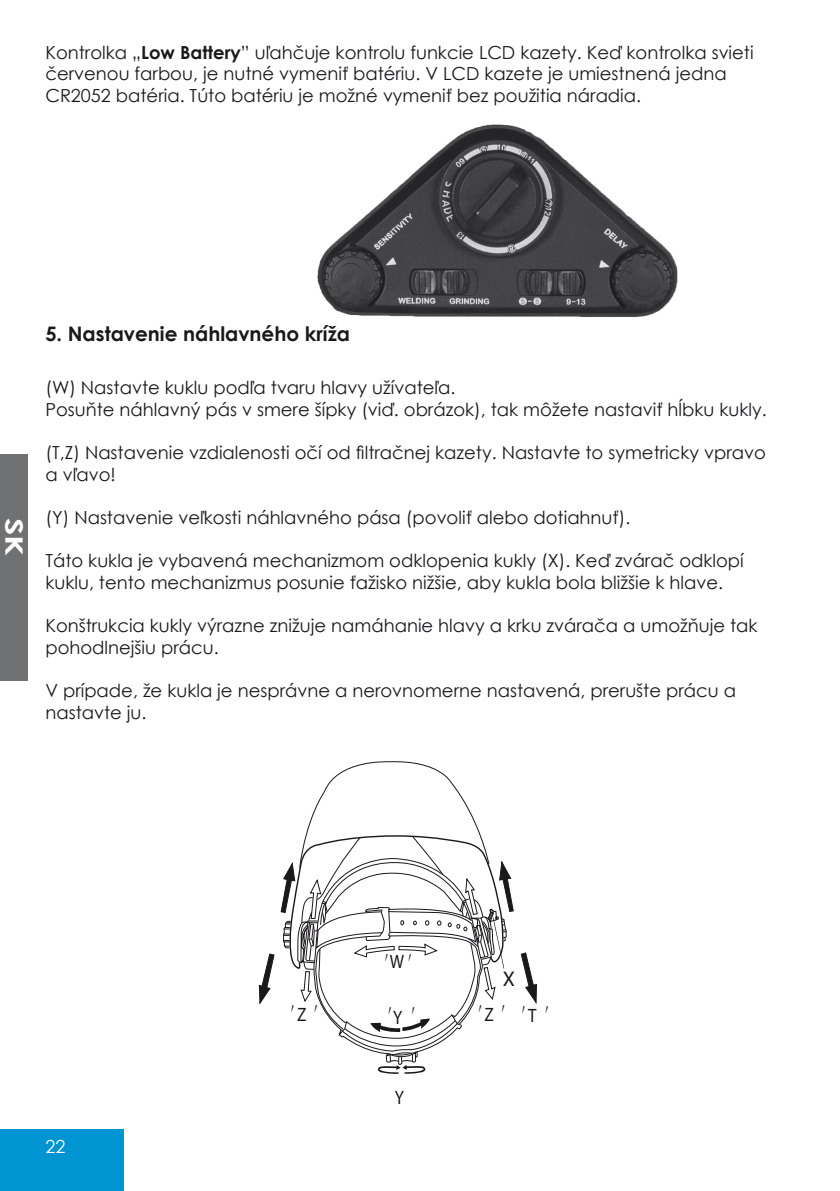
<style>
.page{position:relative;width:840px;height:1191px;background:#fff}
.page>*{position:absolute;margin:0;border:0;box-sizing:border-box;transform-origin:0 0}
.t1{font:700 24px "Century Gothic";color:#fff;scale:1.4 1}
.t2{font:700 21.4px "Arial";color:#1b181c}
.t3{font:20.6px "Sim Sun";color:#1b181c;scale:.86 1}
.t4{font:700 20px "Century Gothic";color:#1b181c}
.t5{font:italic 900 19.4px "Arial";color:#1b181c;scale:.87 1}
.t6{font:18px/21.6px "Century Gothic";color:#1b181c}
.t7{font:18px "Century Gothic";color:#fff}
.s1{font-weight:700}
.s2{font-family:"Arial";font-weight:900;font-style:italic;font-size:19.4px}
</style>
<div class="page">
<div style="left:0;top:1129px;width:123px;height:62px;background:#0094d2"></div>
<svg style="left:520px;top:952px;width:16px;height:51px"></svg>
<svg style="left:259px;top:953px;width:15px;height:51px"></svg>
<svg style="left:280px;top:761px;width:233px;height:313px"></svg>
<img style="left:317px;top:124px;width:361px;height:193px">
<div style="left:0;top:454px;width:27px;height:226px;background:#707173"></div>
<p class="t6" style="left:45px;top:41px;width:709px">Kontrolka „<span class="s1">Low Battery</span>” uľahčuje kontrolu funkcie LCD kazety. Keď kontrolka svieti červenou farbou, je nutné vymeniť batériu. V LCD kazete je umiestnená jedna<br>CR2052 batéria. Túto batériu je možné vymeniť bez použitia náradia.</p>
<h1 class="t1" style="left:32px;top:518px;width:29px;rotate:90deg">SK</h1>
<p class="t4" style="left:45px;top:319px;width:306px">5. Nastavenie náhlavného kríža</p>
<p class="t6" style="left:45px;top:377px;width:722px">(W) Nastavte kuklu podľa tvaru hlavy užívateľa.<br>Posuňte náhlavný pás v smere šípky (viď. obrázok), tak môžete nastaviť hĺbku kukly.</p>
<p class="t6" style="left:45px;top:442px;width:721px">(T,Z) Nastavenie vzdialenosti očí od filtračnej kazety. Nastavte to symetricky vpravo a vľavo!</p>
<p class="t6" style="left:45px;top:506px;width:586px">(Y) Nastavenie veľkosti náhlavného pása (povoliť alebo dotiahnuť).</p>
<p class="t6" style="left:45px;top:550px;width:699px">Táto kukla je vybavená mechanizmom odklopenia kukly (X). Keď zvárač odklopí kuklu, tento mechanizmus posunie ťažisko nižšie, aby kukla bola bližšie k hlave.</p>
<p class="t6" style="left:45px;top:614px;width:713px">Konštrukcia kukly výrazne znižuje namáhanie hlavy a krku zvárača a umožňuje tak pohodlnejšiu prácu.</p>
<p class="t6" style="left:45px;top:679px;width:691px">V prípade, že kukla je nesprávne a nerovnomerne nastavená, prerušte prácu a nastavte ju.</p>
<p class="t7" style="left:45px;top:1133px;width:21px">22</p>
<p class="t3" style="left:382px;top:952px;width:49px">′<span class="s2">W</span> ′</p>
<p class="t2" style="left:502px;top:966px;width:14px">X</p>
<p class="t3" style="left:288px;top:1003px;width:49px">′<span class="s2">Z</span> ′</p>
<p class="t3" style="left:385px;top:1005px;width:49px">′<span class="s2">Y</span> ′</p>
<p class="t3" style="left:475px;top:1003px;width:100px">′<span class="s2">Z</span> ′′<span class="s2">T</span> ′</p>
<p class="t5" style="left:394px;top:1085px;width:12px">Y</p>
</div>
